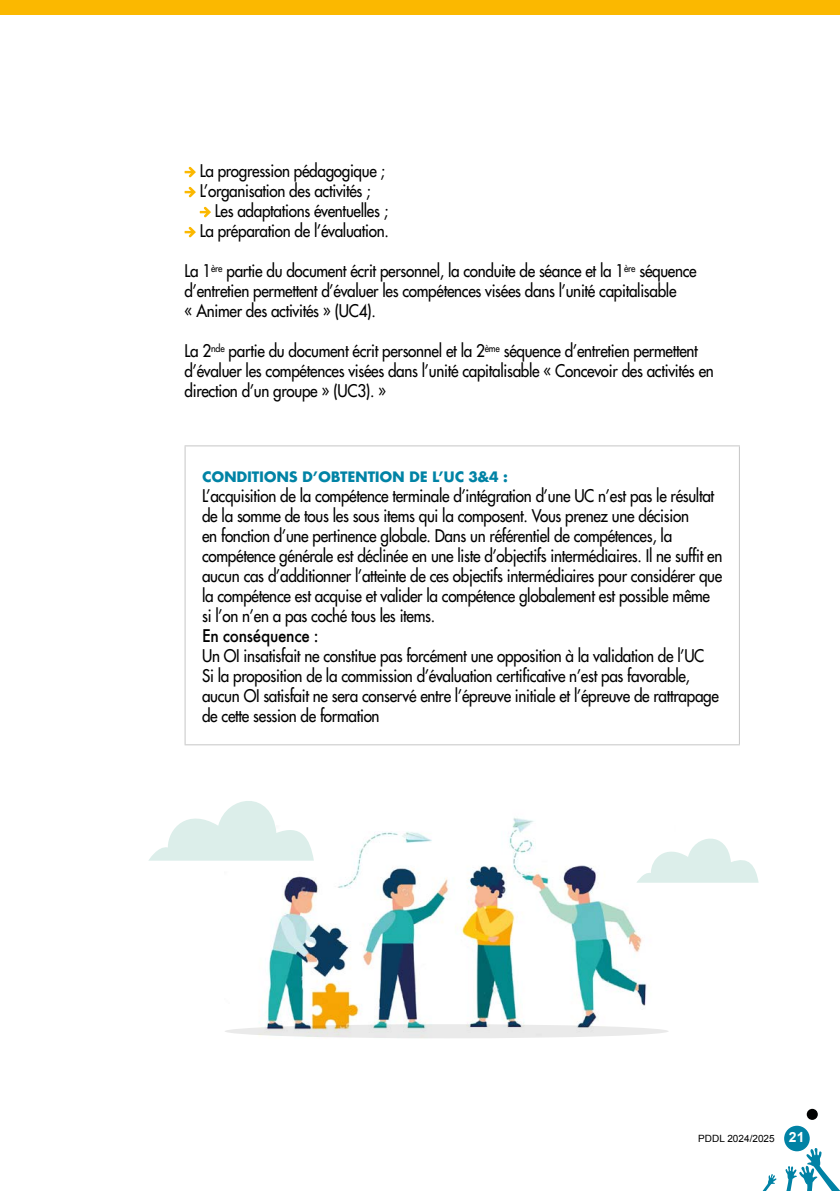
<style>
.page{position:relative;width:840px;height:1191px;background:#fff}
.page>*{position:absolute;margin:0;border:0;box-sizing:border-box;transform-origin:0 0}
.t1{font:17px/20px "Futura";letter-spacing:-.02em;color:#000;scale:.9 1}
.t2{font:500 17px "Futura";letter-spacing:-.02em;color:#000;scale:.9 1}
.t3{font:700 14px "Futura";letter-spacing:-.02em;color:#0083a5}
.t4{font:10px "Arial";color:#000}
.s1{font-weight:700;font-size:14px;color:#fff}
</style>
<div class="page">
<svg style="left:184px;top:167px;width:12px;height:10px"></svg>
<svg style="left:184px;top:187px;width:12px;height:10px"></svg>
<svg style="left:200px;top:207px;width:11px;height:10px"></svg>
<svg style="left:184px;top:227px;width:12px;height:10px"></svg>
<hr style="left:184px;top:445px;width:555px;height:1px;background:#c6c6c6">
<hr style="left:184px;top:446px;width:1px;height:298px;background:#c6c6c6">
<hr style="left:738px;top:446px;width:1px;height:298px;background:#c6c6c6">
<hr style="left:184px;top:744px;width:555px;height:1px;background:#c6c6c6">
<img style="left:224px;top:818px;width:450px;height:221px">
<svg style="left:149px;top:801px;width:165px;height:59px"></svg>
<svg style="left:636px;top:829px;width:122px;height:53px"></svg>
<div style="left:224px;top:1024px;width:444px;height:14px;background:#eaeaea;border-radius:50%"></div>
<div style="left:783px;top:1125px;width:26px;height:26px;background:#0082a5;border-radius:50%"></div>
<div style="left:806px;top:1108px;width:11px;height:11px;background:#010202;border-radius:50%"></div>
<svg style="left:762px;top:1147px;width:77px;height:44px"></svg>
<div style="left:0;top:0;width:839px;height:15px;background:#fbb800"></div>
<p class="t1" style="left:200px;top:161px;width:207px">La progression pédagogique ;</p>
<p class="t1" style="left:200px;top:181px;width:191px">L’organisation des activités ;</p>
<p class="t1" style="left:215px;top:201px;width:194px">Les adaptations éventuelles ;</p>
<p class="t1" style="left:200px;top:221px;width:211px">La préparation de l’évaluation.</p>
<p class="t1" style="left:184px;top:261px;width:570px">La 1<sup>ère</sup> partie du document écrit personnel, la conduite de séance et la 1<sup>ère</sup> séquence d’entretien permettent d’évaluer les compétences visées dans l’unité capitalisable<br>« Animer des activités » (UC4).</p>
<p class="t1" style="left:184px;top:341px;width:589px">La 2<sup>nde</sup> partie du document écrit personnel et la 2<sup>ème</sup> séquence d’entretien permettent d’évaluer les compétences visées dans l’unité capitalisable « Concevoir des activités en direction d’un groupe » (UC3). »</p>
<p class="t3" style="left:202px;top:466px;width:307px">CONDITIONS D’OBTENTION DE L’UC 3&amp;4 :</p>
<p class="t1" style="left:202px;top:485px;width:579px">L’acquisition de la compétence terminale d’intégration d’une UC n’est pas le résultat de la somme de tous les sous items qui la composent. Vous prenez une décision<br>en fonction d’une pertinence globale. Dans un référentiel de compétences, la compétence générale est déclinée en une liste d’objectifs intermédiaires. Il ne suffit en aucun cas d’additionner l’atteinte de ces objectifs intermédiaires pour considérer que la compétence est acquise et valider la compétence globalement est possible même si l’on n’en a pas coché tous les items.</p>
<p class="t2" style="left:202px;top:624px;width:131px">En conséquence :</p>
<p class="t1" style="left:202px;top:645px;width:575px">Un OI insatisfait ne constitue pas forcément une opposition à la validation de l’UC Si la proposition de la commission d’évaluation certificative n’est pas favorable, aucun OI satisfait ne sera conservé entre l’épreuve initiale et l’épreuve de rattrapage de cette session de formation</p>
<p class="t4" style="left:698px;top:1131px;width:108px">PDDL 2024/2025 <span class="s1">21</span></p>
</div>
